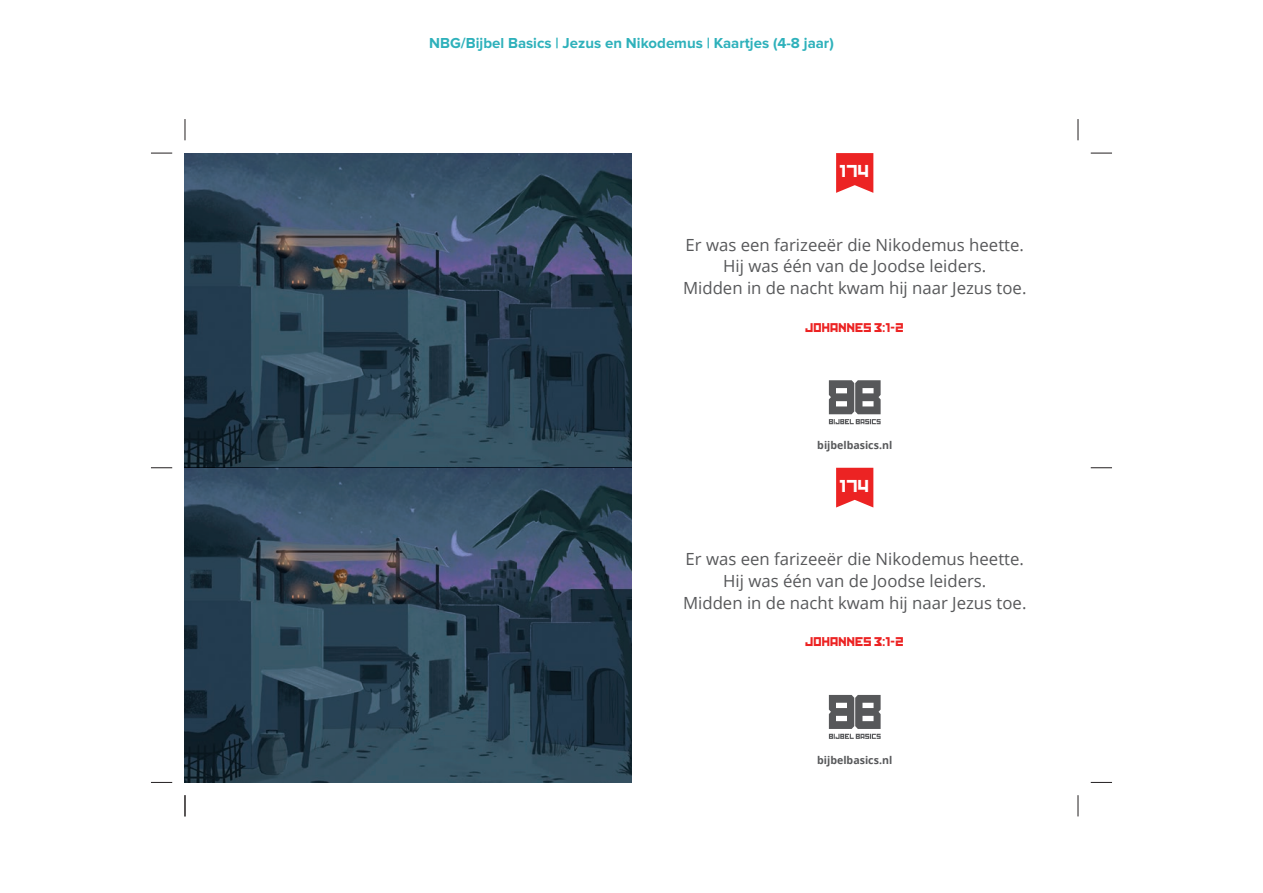
<style>
.page{position:relative;width:1263px;height:893px;background:#fff}
.page>*{position:absolute;margin:0;border:0;box-sizing:border-box;transform-origin:0 0}
.t1{font:16.8px/21.8px "Open Sans";color:#57585a;text-align:center}
.t2{font:16.35px "Kremlin";color:#fff}
.t3{font:700 15px "Proxima Nova";color:#2eb1bb}
.t4{font:12px "Kremlin";color:#ec2323}
.t5{font:700 10.65px "Open Sans";color:#57585a}
.s1{font-style:inherit}
</style>
<div class="page">
<img style="left:185px;top:153px;width:446px;height:315px">
<svg style="left:836px;top:153px;width:37px;height:40px"></svg>
<svg style="left:829px;top:380px;width:52px;height:44px"></svg>
<svg style="left:185px;top:468px;width:446px;height:314px"></svg>
<svg style="left:836px;top:468px;width:37px;height:39px"></svg>
<svg style="left:829px;top:695px;width:52px;height:44px"></svg>
<svg style="left:151px;top:153px;width:21px;height:1px"></svg>
<svg style="left:1090px;top:153px;width:22px;height:1px"></svg>
<svg style="left:151px;top:467px;width:21px;height:1px"></svg>
<svg style="left:1090px;top:467px;width:22px;height:2px"></svg>
<svg style="left:151px;top:782px;width:21px;height:1px"></svg>
<svg style="left:1090px;top:782px;width:22px;height:1px"></svg>
<svg style="left:185px;top:119px;width:1px;height:21px"></svg>
<svg style="left:185px;top:795px;width:1px;height:21px"></svg>
<svg style="left:1078px;top:119px;width:1px;height:21px"></svg>
<svg style="left:1078px;top:795px;width:1px;height:21px"></svg>
<p class="t3" style="left:429px;top:35px;width:406px">NBG/Bijbel Basics | Jezus en Nikodemus | Kaartjes (4-8 jaar)</p>
<p class="t2" style="left:840px;top:165px;width:31px">174</p>
<p class="t1" style="left:683px;top:233px;width:345px">Er was een farizeeër die Nikodemus heette.<br>Hij was één van de Joodse leiders.<br>Midden in de nacht kwam hij naar Jezus toe.</p>
<p class="t4" style="left:805px;top:323px;width:100px">JOHANNES 3:1-2</p>
<p class="t5" style="left:817px;top:438px;width:76px">bijbelbasics<span class="s1">.nl</span></p>
<p class="t2" style="left:840px;top:480px;width:31px">174</p>
<p class="t1" style="left:683px;top:548px;width:345px">Er was een farizeeër die Nikodemus heette.<br>Hij was één van de Joodse leiders.<br>Midden in de nacht kwam hij naar Jezus toe.</p>
<p class="t4" style="left:805px;top:637px;width:100px">JOHANNES 3:1-2</p>
<p class="t5" style="left:817px;top:753px;width:76px">bijbelbasics<span class="s1">.nl</span></p>
</div>
